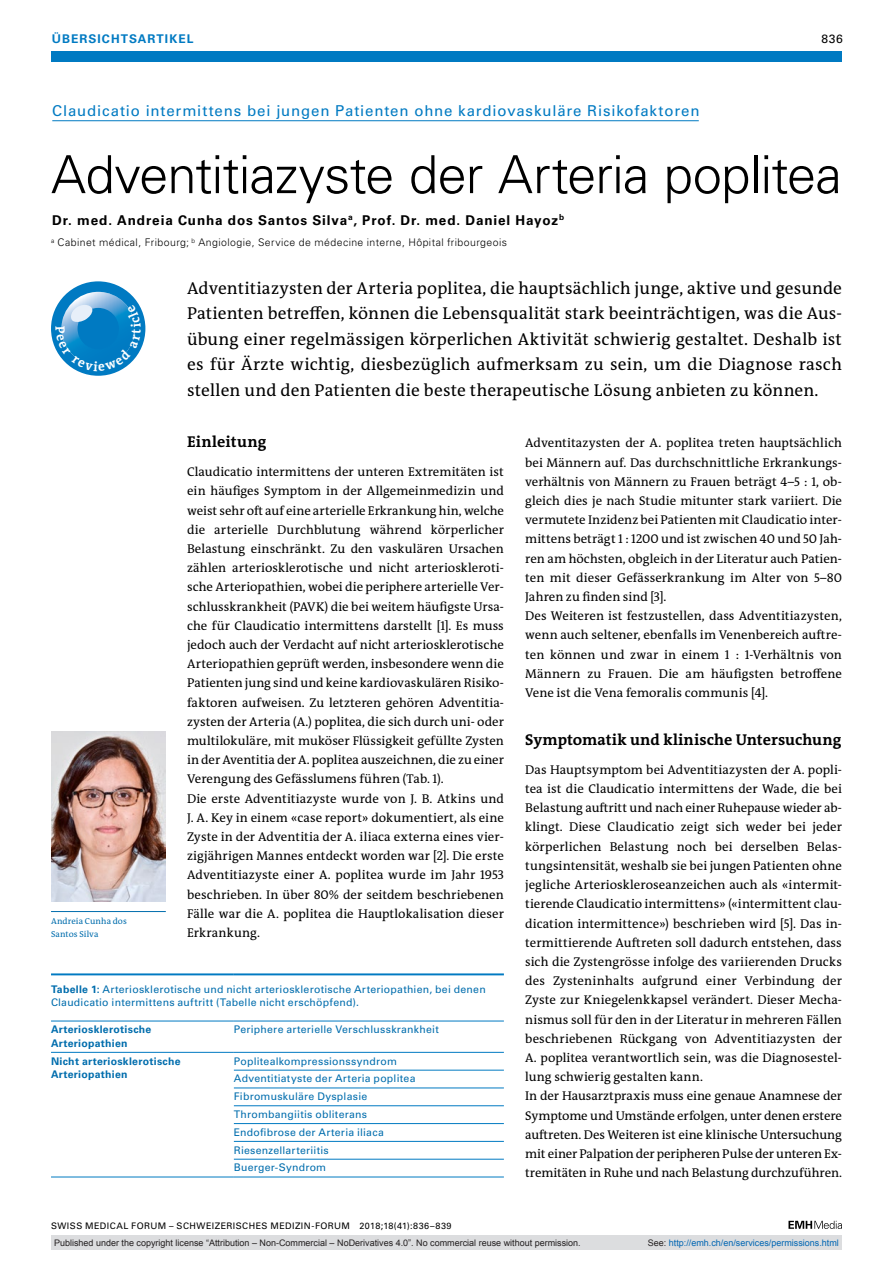
<style>
.page{position:relative;width:893px;height:1263px;background:#fff}
.page>*{position:absolute;margin:0;border:0;box-sizing:border-box;transform-origin:0 0}
.t1{font:300 52.5px "Univers LT Std";letter-spacing:-.015em;color:#000}
.t2{font:17.25px/25.5px "The Antiqua B W5 Plain";letter-spacing:.005em;color:#000;text-align:justify}
.t3{font:700 15.75px "The Antiqua B W7";letter-spacing:.005em;color:#000}
.t4{font:15px "Univers LT Std";letter-spacing:.055em;color:#007ac2}
.t5{font:700 13.5px "Univers LT Std";letter-spacing:.065em;color:#000}
.t6{font:12.75px/19.2px "The Antiqua B W5 Plain";letter-spacing:.005em;color:#000}
.t7{font:700 12px "Univers LT Std";letter-spacing:.085em;color:#007ac2}
.t8{font:12px "Univers LT Std";color:#000}
.t9{font:10.5px/17.9px "Univers LT Std";letter-spacing:.02em;color:#006dad}
.t10{font:300 10.5px "Univers LT Std";letter-spacing:.04em;color:#000}
.t11{font:700 10.5px/13.5px "Univers LT Std";letter-spacing:.025em;color:#006dad}
.t12{font:9px "Arial";color:#231f20}
.t13{font:9px "Univers LT Std";letter-spacing:.05em;color:#000}
.t14{font:9px "Arial";color:#0166b3}
.t15{font:8.7px/13.5px "The Antiqua B W5 Plain";letter-spacing:.01em;color:#006dad}
.s1{font-weight:700}
.s2{color:#231f20}
</style>
<div class="page">
<div style="left:51px;top:51px;width:791px;height:11px;background:#007ac2"></div>
<svg style="left:788px;top:1221px;width:54px;height:8px"></svg>
<hr style="left:52px;top:120px;width:647px;height:1px;background:#007ac2">
<hr style="left:51px;top:911px;width:115px;height:1px;background:#006dad">
<img style="left:51px;top:731px;width:115px;height:170px">
<hr style="left:51px;top:1177px;width:183px;height:1px;background:#007ac2">
<hr style="left:234px;top:1088px;width:270px;height:1px;background:#007ac2">
<hr style="left:234px;top:1105px;width:270px;height:1px;background:#007ac2">
<hr style="left:234px;top:1123px;width:270px;height:1px;background:#007ac2">
<hr style="left:234px;top:1141px;width:270px;height:1px;background:#007ac2">
<hr style="left:234px;top:1159px;width:270px;height:1px;background:#007ac2">
<hr style="left:234px;top:1070px;width:270px;height:1px;background:#007ac2">
<hr style="left:234px;top:1052px;width:270px;height:1px;background:#007ac2">
<hr style="left:51px;top:973px;width:183px;height:2px;background:#007ac2">
<hr style="left:234px;top:973px;width:270px;height:2px;background:#007ac2">
<hr style="left:51px;top:1021px;width:183px;height:1px;background:#007ac2">
<hr style="left:234px;top:1021px;width:270px;height:1px;background:#007ac2">
<hr style="left:51px;top:1052px;width:183px;height:1px;background:#007ac2">
<hr style="left:234px;top:1177px;width:270px;height:1px;background:#007ac2">
<div style="left:51px;top:1235px;width:791px;height:15px;background:#dcdddf"></div>
<svg style="left:51px;top:281px;width:94px;height:95px"></svg>
<p class="t7" style="left:52px;top:31px;width:143px">ÜBERSICHTSARTIKEL</p>
<p class="t8" style="left:821px;top:31px;width:23px">836</p>
<p class="t4" style="left:52px;top:102px;width:649px">Claudicatio intermittens bei jungen Patienten ohne kardiovaskuläre Risikofaktoren</p>
<h1 class="t1" style="left:51px;top:143px;width:792px">Adventitiazyste der Arteria poplitea</h1>
<p class="t5" style="left:52px;top:212px;width:513px">Dr. med. Andreia Cunha dos Santos Silva<sup>a</sup>, Prof. Dr. med. Daniel Hayoz<sup>b</sup></p>
<p class="t10" style="left:51px;top:236px;width:457px"><sup>a</sup> Cabinet médical, Fribourg; <sup>b</sup> Angiologie, Service de médecine interne, Hôpital fribourgeois</p>
<p class="t2" style="left:187px;top:275px;width:656px">Adventitiazysten der Arteria poplitea, die hauptsächlich junge, aktive und gesunde Patienten betreffen, können die Lebensqualität stark beeinträchtigen, was die Aus&shy;übung einer regelmässigen körperlichen Aktivität schwierig gestaltet. Deshalb ist es für Ärzte wichtig, diesbezüglich aufmerksam zu sein, um die Diagnose rasch stellen und den Patienten die beste therapeutische Lösung anbieten zu können.</p>
<p class="t3" style="left:187px;top:432px;width:81px">Einleitung</p>
<p class="t6" style="left:187px;top:462px;width:318px">Claudicatio intermittens der unteren Extremitäten ist ein häufiges Symptom in der Allgemeinmedizin und weist sehr oft auf eine arterielle Erkrankung hin, welche die arterielle Durchblutung während körperlicher Belastung einschränkt. Zu den vaskulären Ursachen zählen arteriosklerotische und nicht arterioskleroti&shy;sche Arteriopathien, wobei die periphere arterielle Ver&shy;schlusskrankheit (PAVK) die bei weitem häufigste Ursa&shy;che für Claudicatio intermittens darstellt [1]. Es muss jedoch auch der Verdacht auf nicht arteriosklerotische Arteriopathien geprüft werden, insbesondere wenn die Patienten jung sind und keine kardiovaskulären Risiko&shy;faktoren aufweisen. Zu letzteren gehören Adventitia&shy;zysten der Arteria (A.) poplitea, die sich durch uni- oder multilokuläre, mit muköser Flüssigkeit gefüllte Zysten in der Aventitia der A. poplitea auszeichnen, die zu einer Verengung des Gefässlumens führen (Tab. 1).<br>Die erste Adventitiazyste wurde von J. B. Atkins und J. A. Key in einem «case report» dokumentiert, als eine Zyste in der Adventitia der A. iliaca externa eines vier&shy;zigjährigen Mannes entdeckt worden war [2]. Die erste Adventitiazyste einer A. poplitea wurde im Jahr 1953 beschrieben. In über 80% der seitdem beschriebenen Fälle war die A. poplitea die Hauptlokalisation dieser Erkrankung.</p>
<p class="t6" style="left:525px;top:434px;width:318px">Adventitazysten der A. poplitea treten hauptsächlich bei Männern auf. Das durchschnittliche Erkrankungs&shy;verhältnis von Männern zu Frauen beträgt 4–5 : 1, ob&shy;gleich dies je nach Studie mitunter stark variiert. Die vermutete Inzidenz bei Patienten mit Claudicatio inter&shy;mittens beträgt 1 : 1200 und ist zwischen 40 und 50 Jah&shy;ren am höchsten, obgleich in der Literatur auch Patien&shy;ten mit dieser Gefässerkrankung im Alter von 5–80<br>Jahren zu finden sind [3].<br>Des Weiteren ist festzustellen, dass Adventitiazysten, wenn auch seltener, ebenfalls im Venenbereich auftre&shy;ten können und zwar in einem 1 : 1-Verhältnis von Männern zu Frauen. Die am häufigsten betroffene Vene ist die Vena femoralis communis [4].</p>
<p class="t3" style="left:525px;top:730px;width:318px">Symptomatik und klinische Untersuchung</p>
<p class="t6" style="left:525px;top:760px;width:318px">Das Hauptsymptom bei Adventitiazysten der A. popli&shy;tea ist die Claudicatio intermittens der Wade, die bei Belastung auftritt und nach einer Ruhepause wieder ab&shy;klingt. Diese Claudicatio zeigt sich weder bei jeder körperlichen Belastung noch bei derselben Belas&shy;tungsintensität, weshalb sie bei jungen Patienten ohne jegliche Arterioskleroseanzeichen auch als «intermit&shy;tierende Claudicatio intermittens» («intermittent clau&shy;dication intermittence») beschrieben wird [5]. Das in&shy;termittierende Auftreten soll dadurch entstehen, dass sich die Zystengrösse infolge des variierenden Drucks des Zysteninhalts aufgrund einer Verbindung der Zyste zur Kniegelenkkapsel verändert. Dieser Mecha&shy;nismus soll für den in der Literatur in mehreren Fällen beschriebenen Rückgang von Adventitiazysten der A. poplitea verantwortlich sein, was die Diagnosestel&shy;lung schwierig gestalten kann.<br>In der Hausarztpraxis muss eine genaue Anamnese der Symptome und Umstände erfolgen, unter denen erstere auftreten. Des Weiteren ist eine klinische Untersuchung mit einer Palpation der peripheren Pulse der unteren Ex&shy;tremitäten in Ruhe und nach Belastung durchzuführen.</p>
<p class="t15" style="left:51px;top:914px;width:77px">Andreia Cunha dos<br>Santos Silva</p>
<p class="t9" style="left:51px;top:982px;width:436px;line-height:13.5px"><span class="s1">Tabelle 1:</span> Arteriosklerotische und nicht arteriosklerotische Arteriopathien, bei denen<br>Claudicatio intermittens auftritt (Tabelle nicht erschöpfend).</p>
<p class="t11" style="left:51px;top:1023px;width:102px">Arteriosklerotische<br>Arteriopathien</p>
<p class="t9" style="left:234px;top:1021px;width:207px">Periphere arterielle Verschlusskrankheit</p>
<p class="t11" style="left:51px;top:1054px;width:131px">Nicht arteriosklerotische<br>Arteriopathien</p>
<p class="t9" style="left:234px;top:1052px;width:183px">Poplitealkompressionssyndrom<br>Adventitiatyste der Arteria poplitea<br>Fibromuskuläre Dysplasie<br>Thrombangiitis obliterans<br>Endofibrose der Arteria iliaca<br>Riesenzellarteriitis<br>Buerger-Syndrom</p>
<p class="t13" style="left:51px;top:1220px;width:402px">SWISS MEDICAL FORUM – SCHWEIZERISCHES MEDIZIN-FORUM 2018;18(41):836–839</p>
<p class="t12" style="left:54px;top:1237px;width:528px">Published under the copyright license “Attribution – Non-Commercial – NoDerivatives 4.0”. No commercial reuse without permission.</p>
<p class="t14" style="left:648px;top:1237px;width:193px"><span class="s2">See:</span> http://emh.ch/en/services/permissions.html</p>
</div>
